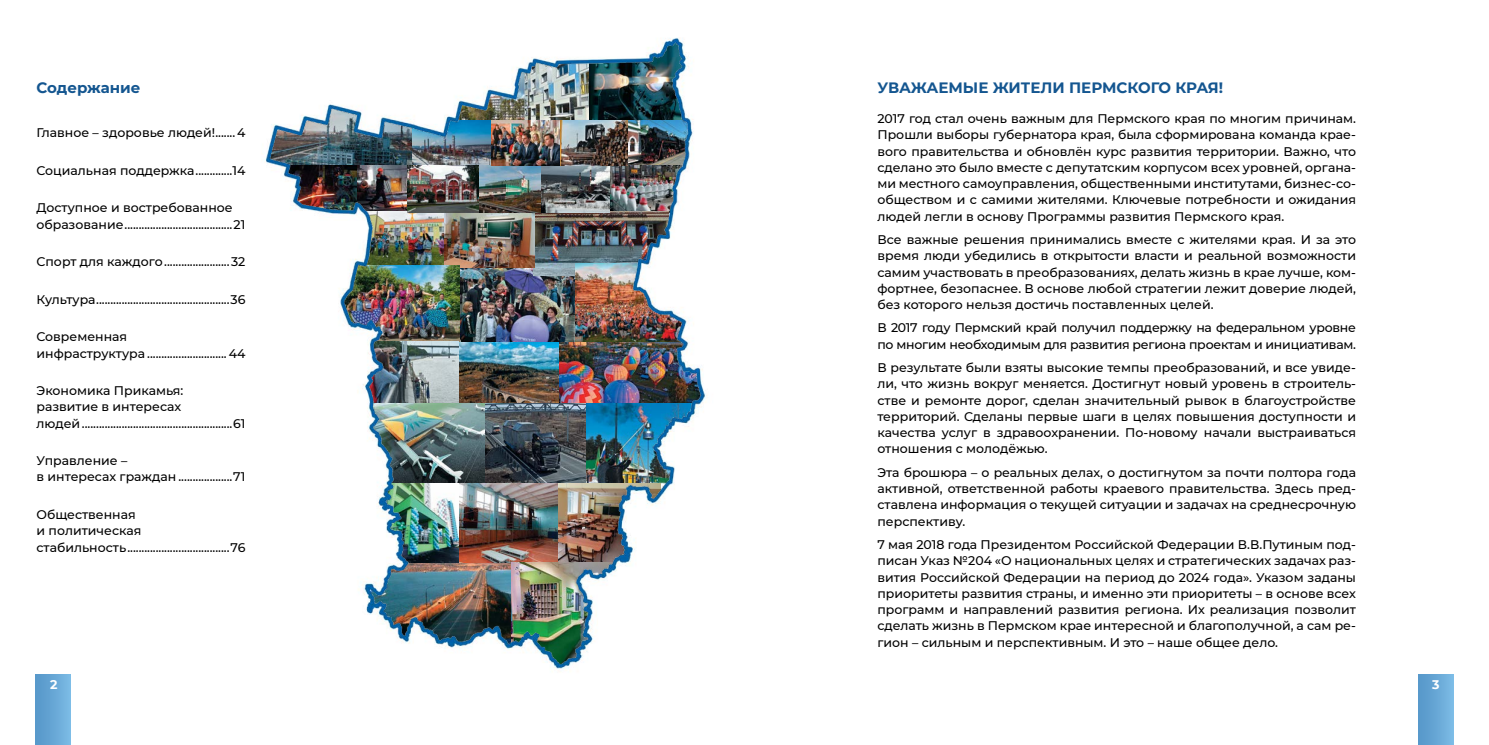
<style>
.page{position:relative;width:1489px;height:745px;background:#fff}
.page>*{position:absolute;margin:0;border:0;box-sizing:border-box;transform-origin:0 0}
.t1{font:700 15px "Montserrat";color:#145690}
.t2{font:500 12.5px/16.2px "Montserrat";color:#000}
.t3{font:500 12.5px/16.2px "Montserrat";letter-spacing:-.02em;color:#000}
.t4{font:700 12.5px "Montserrat";color:#fff}
</style>
<div class="page">
<div style="left:1417px;top:673px;width:36px;height:71px;background:linear-gradient(to right,#5394c7,#79b8e3)"></div>
<div style="left:35px;top:673px;width:36px;height:71px;background:linear-gradient(to right,#5495c7,#7abae4)"></div>
<img style="left:265px;top:38px;width:442px;height:631px">
<p class="t1" style="left:37px;top:76px;width:105px">Содержание</p>
<p class="t2" style="left:37px;top:124px;width:210px">Главное – здоровье людей!.......4</p>
<p class="t2" style="left:37px;top:162px;width:210px">Социальная поддержка.............14</p>
<p class="t2" style="left:37px;top:199px;width:210px">Доступное и востребованное образование......................................21</p>
<p class="t2" style="left:37px;top:253px;width:210px">Спорт для каждого.......................32</p>
<p class="t2" style="left:37px;top:290px;width:210px">Культура...............................................36</p>
<p class="t2" style="left:37px;top:328px;width:210px">Современная<br>инфраструктура ............................44</p>
<p class="t2" style="left:37px;top:382px;width:210px">Экономика Прикамья: развитие в интересах людей.....................................................61</p>
<p class="t2" style="left:37px;top:452px;width:210px">Управление –<br>в интересах граждан ...................71</p>
<p class="t2" style="left:37px;top:505px;width:210px">Общественная<br>и политическая стабильность....................................76</p>
<p class="t1" style="left:877px;top:76px;width:347px">УВАЖАЕМЫЕ ЖИТЕЛИ ПЕРМСКОГО КРАЯ!</p>
<p class="t2" style="left:877px;top:110px;width:480px;text-align:justify">2017 год стал очень важным для Пермского края по многим причинам.<br>Прошли выборы губернатора края, была сформирована команда крае&shy;вого правительства и обновлён курс развития территории. Важно, что сделано это было вместе с депутатским корпусом всех уровней, органа&shy;ми местного самоуправления, общественными институтами, бизнес-со&shy;обществом и с самими жителями. Ключевые потребности и ожидания людей легли в основу Программы развития Пермского края.</p>
<p class="t2" style="left:877px;top:231px;width:480px;text-align:justify">Все важные решения принимались вместе с жителями края. И за это время люди убедились в открытости власти и реальной возможности самим участвовать в преобразованиях, делать жизнь в крае лучше, ком&shy;фортнее, безопаснее. В основе любой стратегии лежит доверие людей, без которого нельзя достичь поставленных целей.</p>
<p class="t3" style="left:877px;top:319px;width:480px">В 2017 году Пермский край получил поддержку на федеральном уровне по многим необходимым для развития региона проектам и инициативам.</p>
<p class="t2" style="left:877px;top:359px;width:480px;text-align:justify">В результате были взяты высокие темпы преобразований, и все увиде&shy;ли, что жизнь вокруг меняется. Достигнут новый уровень в строитель&shy;стве и ремонте дорог, сделан значительный рывок в благоустройстве территорий. Сделаны первые шаги в целях повышения доступности и качества услуг в здравоохранении. По-новому начали выстраиваться отношения с молодёжью.</p>
<p class="t2" style="left:877px;top:463px;width:480px;text-align:justify">Эта брошюра – о реальных делах, о достигнутом за почти полтора года активной, ответственной работы краевого правительства. Здесь пред&shy;ставлена информация о текущей ситуации и задачах на среднесрочную перспективу.</p>
<p class="t2" style="left:877px;top:535px;width:480px;text-align:justify">7 мая 2018 года Президентом Российской Федерации В.В.Путиным под&shy;писан Указ №204 «О национальных целях и стратегических задачах раз&shy;вития Российской Федерации на период до 2024 года». Указом заданы приоритеты развития страны, и именно эти приоритеты – в основе всех программ и направлений развития региона. Их реализация позволит сделать жизнь в Пермском крае интересной и благополучной, а сам ре&shy;гион – сильным и перспективным. И это – наше общее дело.</p>
<p class="t4" style="left:50px;top:674px;width:9px">2</p>
<p class="t4" style="left:1431px;top:674px;width:9px">3</p>
</div>
